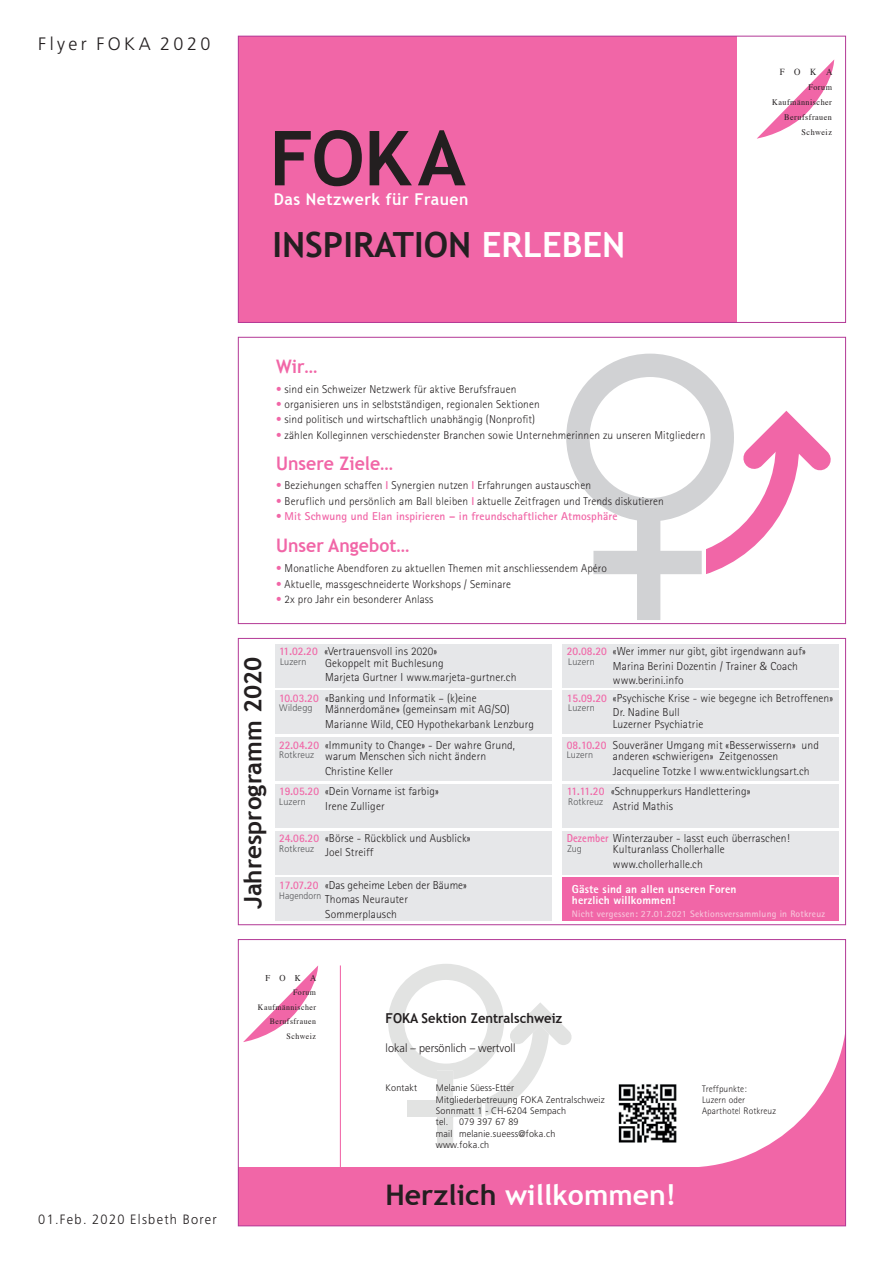
<style>
.page{position:relative;width:893px;height:1263px;background:#fff}
.page>*{position:absolute;margin:0;border:0;box-sizing:border-box;transform-origin:0 0}
.t1{font:700 75.9px "Trebuchet MS";color:#231f20}
.t2{font:700 34.65px "Trebuchet MS";color:#231f20}
.t3{font:700 28.35px "Trebuchet MS";color:#fff}
.t4{font:700 24.15px "Trebuchet MS";color:#231f20}
.t5{font:700 18.6px "Trebuchet MS";color:#f166a7;scale:.95 1}
.t6{font:300 18px "Frutiger";letter-spacing:.19em;color:#231f20}
.t7{font:700 16.2px "Trebuchet MS";letter-spacing:.03em;color:#fff}
.t8{font:700 13.65px "Trebuchet MS";color:#231f20;scale:.95 1}
.t9{font:300 13.5px "Frutiger";letter-spacing:.1em;color:#231f20;scale:.95 1}
.t10{font:300 11.55px/14.5px "Rotis Sans Serif";letter-spacing:.01em;color:#231f20}
.t11{font:800 11.55px/11.6px "Rotis Sans Serif";letter-spacing:.01em;color:#fff}
.t12{font:300 11.55px "Frutiger";color:#231f20;scale:.95 1}
.t13{font:300 11.4px "Rotis Sans Serif";letter-spacing:.01em;color:#231f20}
.t14{font:700 11.4px "Rotis Sans Serif";letter-spacing:.01em;color:#f166a7}
.t15{font:300 9.45px/11.4px "Frutiger";letter-spacing:.02em;color:#231f20;scale:.95 1}
.t16{font:300 9.45px "Frutiger";letter-spacing:.02em;color:#57585a;scale:.95 1}
.t17{font:700 9.45px "Rotis Sans Serif";letter-spacing:.02em;color:#f7c1d9}
.t18{font:300 9.45px/11.4px "Rotis Sans Serif";letter-spacing:.01em;color:#231f20}
.t19{font:300 9.45px "Frutiger";letter-spacing:.02em;color:#57585a;scale:.91 1}
.t20{font:300 9.45px "Frutiger";letter-spacing:.02em;color:#57585a;scale:.94 1}
.t21{font:9.3px "Times";color:#231f20;scale:.95 1}
.t22{font:9px "Times";color:#231f20;scale:.95 1}
.t23{font:8.55px/15px "Times";letter-spacing:.06em;color:#231f20;text-align:right;scale:.95 1}
.t24{font:8.25px/14.4px "Times";letter-spacing:.06em;color:#231f20;text-align:right;scale:.95 1}
.s1{color:#fff}
.s2{color:#f166a7}
.s3{font-weight:700;color:#f166a7}
.s4{font-weight:300}
.s5{font-family:"Frutiger"}
.s6{color:#231f20}
</style>
<div class="page">
<svg style="left:757px;top:60px;width:77px;height:79px"></svg>
<div style="left:238px;top:36px;width:499px;height:286px;background:#f166a7"></div>
<div style="left:238px;top:36px;width:608px;height:287px;border:1px solid #b33996"></div>
<div style="left:566px;top:354px;width:168px;height:167px;border:23px solid #d1d2d4;border-radius:50%"></div>
<div style="left:637px;top:508px;width:23px;height:112px;background:#d1d2d4"></div>
<div style="left:593px;top:551px;width:109px;height:23px;background:#d1d2d4"></div>
<svg style="left:707px;top:395px;width:124px;height:179px"></svg>
<div style="left:238px;top:337px;width:608px;height:287px;border:1px solid #b33996"></div>
<div style="left:275px;top:877px;width:277px;height:44px;background:#e6e7e9"></div>
<div style="left:275px;top:644px;width:277px;height:44px;background:#e6e7e9"></div>
<div style="left:562px;top:644px;width:277px;height:44px;background:#e6e7e9"></div>
<div style="left:275px;top:691px;width:277px;height:43px;background:#e6e7e9"></div>
<div style="left:562px;top:691px;width:277px;height:43px;background:#e6e7e9"></div>
<div style="left:275px;top:737px;width:277px;height:44px;background:#e6e7e9"></div>
<div style="left:562px;top:737px;width:277px;height:44px;background:#e6e7e9"></div>
<div style="left:275px;top:784px;width:277px;height:44px;background:#e6e7e9"></div>
<div style="left:562px;top:784px;width:277px;height:44px;background:#e6e7e9"></div>
<div style="left:275px;top:831px;width:277px;height:43px;background:#e6e7e9"></div>
<div style="left:562px;top:831px;width:277px;height:43px;background:#e6e7e9"></div>
<div style="left:562px;top:877px;width:277px;height:44px;background:#f166a7"></div>
<div style="left:238px;top:638px;width:608px;height:287px;border:1px solid #b33996"></div>
<svg style="left:388px;top:964px;width:184px;height:184px"></svg>
<svg style="left:243px;top:965px;width:75px;height:77px"></svg>
<hr style="left:340px;top:965px;width:1px;height:228px;background:#f166a7">
<div style="left:238px;top:1167px;width:608px;height:59px;background:#f166a7"></div>
<img style="left:619px;top:1084px;width:58px;height:59px">
<svg style="left:700px;top:1040px;width:144px;height:127px"></svg>
<div style="left:238px;top:939px;width:608px;height:287px;border:1px solid #b33996"></div>
<h3 class="t6" style="left:38px;top:36px;width:174px">Flyer FOKA 2020</h3>
<h1 class="t1" style="left:269px;top:115px;width:198px">FOKA</h1>
<h3 class="t7" style="left:274px;top:190px;width:196px">Das Netzwerk für Frauen</h3>
<h2 class="t2" style="left:272px;top:225px;width:354px">INSPIRATION <span class="s1">ERLEBEN</span></h2>
<p class="t21" style="left:780px;top:67px;width:57px">FOKA</p>
<p class="t23" style="left:772px;top:80px;width:65px">Forum<br>Kaufmännischer<br>Berufsfrauen<br>Schweiz</p>
<p class="t9" style="left:38px;top:1214px;width:189px">01.Feb. 2020 Elsbeth Borer</p>
<h3 class="t5" style="left:276px;top:359px;width:45px">Wir…</h3>
<p class="t13" style="left:276px;top:384px;width:242px"><span class="s2">•</span> sind ein Schweizer Netzwerk für aktive Berufsfrauen</p>
<p class="t13" style="left:276px;top:399px;width:265px"><span class="s2">•</span> organisieren uns in selbstständigen, regionalen Sektionen</p>
<p class="t13" style="left:276px;top:414px;width:260px"><span class="s2">•</span> sind politisch und wirtschaftlich unabhängig (Nonprofit)</p>
<p class="t13" style="left:276px;top:430px;width:431px"><span class="s2">•</span> zählen Kolleginnen verschiedenster Branchen sowie Unternehmerinnen zu unseren Mitgliedern</p>
<h3 class="t5" style="left:276px;top:456px;width:125px">Unsere Ziele…</h3>
<p class="t13" style="left:276px;top:481px;width:316px"><span class="s2">•</span> Beziehungen schaffen <span class="s3">I</span> Synergien nutzen <span class="s3">I</span> Erfahrungen austauschen</p>
<p class="t13" style="left:276px;top:496px;width:389px"><span class="s2">•</span> Beruflich und persönlich am Ball bleiben <span class="s3">I</span> aktuelle Zeitfragen und Trends diskutieren</p>
<p class="t14" style="left:276px;top:512px;width:343px"><span class="s4">•</span> Mit Schwung und Elan inspirieren – in freundschaftlicher Atmosphäre</p>
<h3 class="t5" style="left:276px;top:538px;width:142px">Unser Angebot…</h3>
<p class="t13" style="left:276px;top:563px;width:332px"><span class="s2">•</span> Monatliche Abendforen zu aktuellen Themen mit anschliessendem Apéro</p>
<p class="t13" style="left:276px;top:579px;width:236px"><span class="s2">•</span> Aktuelle, massgeschneiderte Workshops / Seminare</p>
<p class="t13" style="left:276px;top:594px;width:159px"><span class="s2">•</span> 2x pro Jahr ein besonderer Anlass</p>
<h3 class="t4" style="left:243px;top:909px;width:254px;rotate:-90deg">Jahresprogramm 2020</h3>
<p class="t10" style="left:325px;top:646px;width:120px;line-height:11.6px;text-indent:-46px"><span class="s3">11.02.20</span> «Vertrauensvoll ins 2020»<br>Gekoppelt mit Buchlesung</p>
<p class="t10" style="left:325px;top:671px;width:193px">Marjeta Gurtner I www.marjeta-gurtner.ch</p>
<p class="t16" style="left:280px;top:658px;width:29px">Luzern</p>
<p class="t10" style="left:613px;top:645px;width:194px;text-indent:-46px"><span class="s3">20.08.20</span> «Wer immer nur gibt, gibt irgendwann auf»<br>Marina Berini Dozentin / Trainer <span class="s5">&amp;</span> Coach www.berini.info</p>
<p class="t16" style="left:568px;top:658px;width:29px">Luzern</p>
<p class="t10" style="left:325px;top:693px;width:186px;line-height:11.6px;text-indent:-46px"><span class="s3">10.03.20</span> «Banking und Informatik – (k)eine<br>Männerdomäne» (gemeinsam mit AG/SO)</p>
<p class="t10" style="left:325px;top:717px;width:210px">Marianne Wild, CEO Hypothekarbank Lenzburg</p>
<p class="t16" style="left:279px;top:703px;width:36px">Wildegg</p>
<p class="t16" style="left:279px;top:751px;width:38px">Rotkreuz</p>
<p class="t10" style="left:325px;top:739px;width:191px;line-height:11.6px;text-indent:-46px"><span class="s3">22.04.20</span> «Immunity to Change» - Der wahre Grund, warum Menschen sich nicht ändern</p>
<p class="t10" style="left:325px;top:764px;width:69px">Christine Keller</p>
<p class="t10" style="left:613px;top:691px;width:222px;text-indent:-46px"><span class="s3">15.09.20</span> «Psychische Krise - wie begegne ich Betroffenen»<br>Dr. Nadine Bull</p>
<p class="t10" style="left:613px;top:717px;width:92px">Luzerner Psychiatrie</p>
<p class="t16" style="left:568px;top:703px;width:29px">Luzern</p>
<p class="t10" style="left:567px;top:739px;width:254px;line-height:11.6px;text-align:center"><span class="s3">08.10.20</span> Souveräner Umgang mit «Besserwissern» und anderen «schwierigen» Zeitgenossen</p>
<p class="t10" style="left:613px;top:764px;width:198px">Jacqueline Totzke I www.entwicklungsart.ch</p>
<p class="t16" style="left:567px;top:751px;width:29px">Luzern</p>
<p class="t10" style="left:325px;top:785px;width:115px;text-indent:-46px"><span class="s3">19.05.20</span> «Dein Vorname ist farbig»<br>Irene Zulliger</p>
<p class="t10" style="left:613px;top:785px;width:139px;text-indent:-46px"><span class="s3">11.11.20</span> «Schnupperkurs Handlettering»<br>Astrid Mathis</p>
<p class="t10" style="left:325px;top:831px;width:147px;text-indent:-46px"><span class="s3">24.06.20</span> «Börse - Rückblick und Ausblick»<br>Joel Streiff</p>
<p class="t10" style="left:613px;top:833px;width:178px;line-height:11.6px;text-indent:-46px"><span class="s3">Dezember</span> Winterzauber - lasst euch überraschen!<br>Kulturanlass Chollerhalle</p>
<p class="t10" style="left:613px;top:857px;width:91px">www.chollerhalle.ch</p>
<p class="t11" style="left:572px;top:883px;width:166px">Gäste sind an allen unseren Foren herzlich willkommen!</p>
<p class="t17" style="left:572px;top:910px;width:255px">Nicht vergessen: 27.01.2021 Sektionsversammlung in Rotkreuz</p>
<p class="t16" style="left:279px;top:798px;width:29px">Luzern</p>
<p class="t16" style="left:568px;top:798px;width:38px">Rotkreuz</p>
<p class="t16" style="left:279px;top:845px;width:38px">Rotkreuz</p>
<p class="t19" style="left:279px;top:892px;width:48px">Hagendorn</p>
<p class="t20" style="left:567px;top:845px;width:17px">Zug</p>
<p class="t10" style="left:325px;top:878px;width:143px;text-indent:-46px"><span class="s3">17.07.20</span> «Das geheime Leben der Bäume»<br>Thomas Neurauter<br>Sommerplausch</p>
<p class="t22" style="left:265px;top:972px;width:55px">FOKA</p>
<p class="t24" style="left:258px;top:985px;width:63px">Forum<br>Kaufmännischer<br>Berufsfrauen<br>Schweiz</p>
<p class="t8" style="left:386px;top:1010px;width:188px">FOKA Sektion Zentralschweiz</p>
<p class="t12" style="left:386px;top:1043px;width:138px">lokal – persönlich – wertvoll</p>
<p class="t15" style="left:386px;top:1083px;width:35px">Kontakt</p>
<p class="t15" style="left:436px;top:1083px;width:179px">Melanie Süess-Etter<br>Mitgliederbetreuung FOKA Zentralschweiz<br>Sonnmatt 1 - CH-6204 Sempach<br>tel. 079 397 67 89<br>mail melanie.sueess@foka.ch www.foka.ch</p>
<h3 class="t3" style="left:386px;top:1179px;width:292px"><span class="s6">Herzlich</span> willkommen!</h3>
<p class="t18" style="left:702px;top:1084px;width:75px">Treffpunkte:<br>Luzern oder<br>Aparthotel Rotkreuz</p>
</div>
